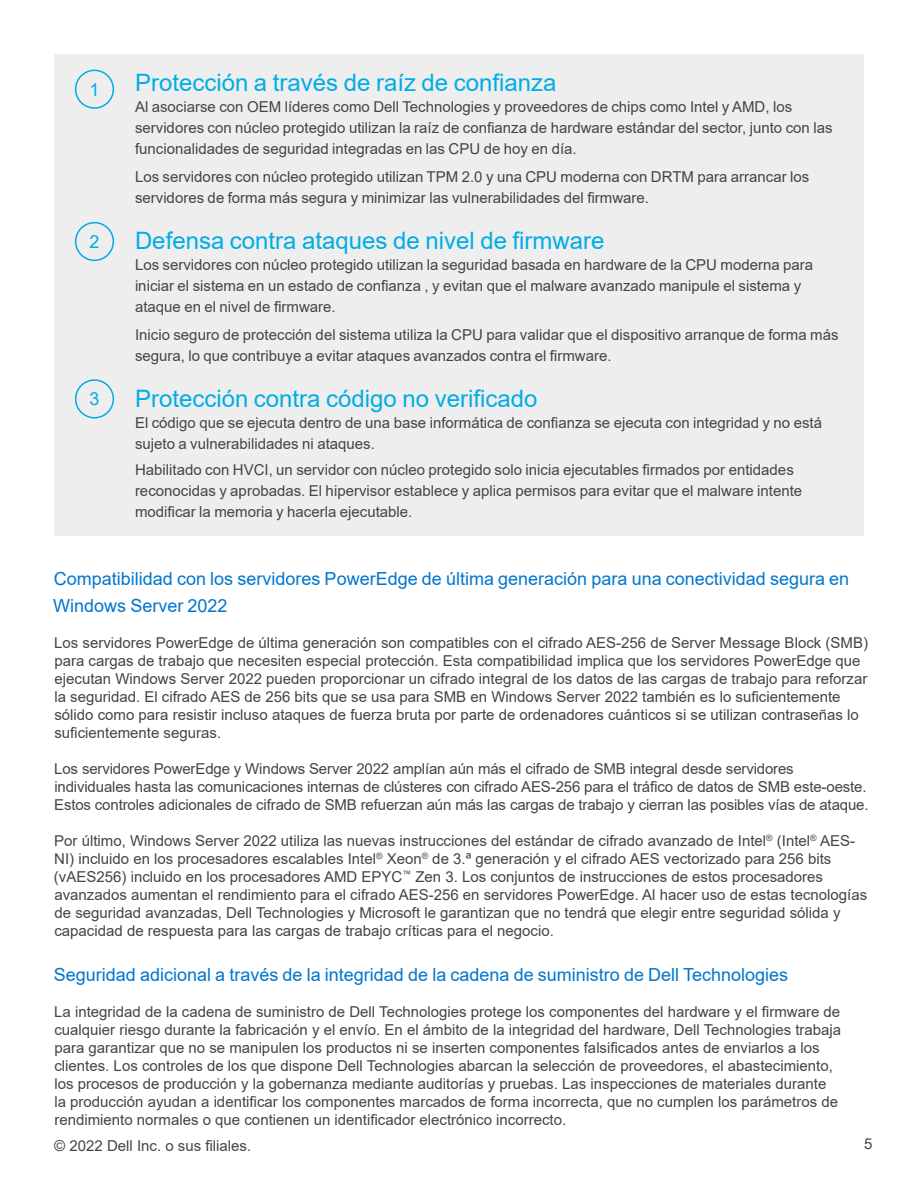
<style>
.page{position:relative;width:918px;height:1188px;background:#fff}
.page>*{position:absolute;margin:0;border:0;box-sizing:border-box;transform-origin:0 0}
.Pull_quote_in_box{font:24px "Arial";color:#00ade5}
.Paragraph_subhead_12{font:18px/27px "Arial";color:#0076ce}
.t1{font:18px "Arial";color:#00ade5}
.Body_copy_Dell_Dark_Gray_10_12{font:15px/18px "Arial";color:#444}
.Pull_quote_in_box-2{font:15px/21px "Arial";color:#444}
</style>
<div class="page">
<div style="left:54px;top:54px;width:810px;height:481px;background:#eee"></div>
<div style="left:75px;top:70px;width:39px;height:39px;border:2px solid #00ade5;border-radius:50%"></div>
<div style="left:75px;top:222px;width:39px;height:39px;border:2px solid #00ade5;border-radius:50%"></div>
<div style="left:75px;top:379px;width:39px;height:40px;border:2px solid #00ade5;border-radius:50%"></div>
<p class="t1" style="left:89px;top:77px;width:12px">1</p>
<p class="t1" style="left:89px;top:229px;width:12px">2</p>
<p class="t1" style="left:89px;top:387px;width:12px">3</p>
<p class="Pull_quote_in_box" style="left:135px;top:66px;width:423px">Protección a través de raíz de confianza</p>
<p class="Pull_quote_in_box-2" style="left:135px;top:96px;width:699px">Al asociarse con OEM líderes como Dell Technologies y proveedores de chips como Intel y AMD, los servidores con núcleo protegido utilizan la raíz de confianza de hardware estándar del sector, junto con las funcionalidades de seguridad integradas en las CPU de hoy en día.</p>
<p class="Pull_quote_in_box-2" style="left:135px;top:166px;width:676px">Los servidores con núcleo protegido utilizan TPM 2.0 y una CPU moderna con DRTM para arrancar los servidores de forma más segura y minimizar las vulnerabilidades del firmware.</p>
<p class="Pull_quote_in_box" style="left:135px;top:224px;width:471px">Defensa contra ataques de nivel de firmware</p>
<p class="Pull_quote_in_box-2" style="left:135px;top:254px;width:680px">Los servidores con núcleo protegido utilizan la seguridad basada en hardware de la CPU moderna para iniciar el sistema en un estado de confianza , y evitan que el malware avanzado manipule el sistema y ataque en el nivel de firmware.</p>
<p class="Pull_quote_in_box-2" style="left:135px;top:324px;width:705px">Inicio seguro de protección del sistema utiliza la CPU para validar que el dispositivo arranque de forma más segura, lo que contribuye a evitar ataques avanzados contra el firmware.</p>
<p class="Pull_quote_in_box" style="left:135px;top:382px;width:404px">Protección contra código no verificado</p>
<p class="Pull_quote_in_box-2" style="left:135px;top:412px;width:689px">El código que se ejecuta dentro de una base informática de confianza se ejecuta con integridad y no está sujeto a vulnerabilidades ni ataques.</p>
<p class="Pull_quote_in_box-2" style="left:135px;top:459px;width:669px">Habilitado con HVCI, un servidor con núcleo protegido solo inicia ejecutables firmados por entidades reconocidas y aprobadas. El hipervisor establece y aplica permisos para evitar que el malware intente modificar la memoria y hacerla ejecutable.</p>
<p class="Paragraph_subhead_12" style="left:53px;top:565px;width:798px">Compatibilidad con los servidores PowerEdge de última generación para una conectividad segura en<br>Windows Server 2022</p>
<p class="Body_copy_Dell_Dark_Gray_10_12" style="left:54px;top:634px;width:815px">Los servidores PowerEdge de última generación son compatibles con el cifrado AES-256 de Server Message Block (SMB) para cargas de trabajo que necesiten especial protección. Esta compatibilidad implica que los servidores PowerEdge que ejecutan Windows Server 2022 pueden proporcionar un cifrado integral de los datos de las cargas de trabajo para reforzar la seguridad. El cifrado AES de 256 bits que se usa para SMB en Windows Server 2022 también es lo suficientemente sólido como para resistir incluso ataques de fuerza bruta por parte de ordenadores cuánticos si se utilizan contraseñas lo suficientemente seguras.</p>
<p class="Body_copy_Dell_Dark_Gray_10_12" style="left:54px;top:760px;width:816px">Los servidores PowerEdge y Windows Server 2022 amplían aún más el cifrado de SMB integral desde servidores individuales hasta las comunicaciones internas de clústeres con cifrado AES-256 para el tráfico de datos de SMB este-oeste.<br>Estos controles adicionales de cifrado de SMB refuerzan aún más las cargas de trabajo y cierran las posibles vías de ataque.</p>
<p class="Body_copy_Dell_Dark_Gray_10_12" style="left:54px;top:832px;width:815px">Por último, Windows Server 2022 utiliza las nuevas instrucciones del estándar de cifrado avanzado de Intel<sup>®</sup> (Intel<sup>®</sup> AES-NI) incluido en los procesadores escalables Intel<sup>®</sup> Xeon<sup>®</sup> de 3.ª generación y el cifrado AES vectorizado para 256 bits (vAES256) incluido en los procesadores AMD EPYC<sup>™</sup> Zen 3. Los conjuntos de instrucciones de estos procesadores avanzados aumentan el rendimiento para el cifrado AES-256 en servidores PowerEdge. Al hacer uso de estas tecnologías de seguridad avanzadas, Dell Technologies y Microsoft le garantizan que no tendrá que elegir entre seguridad sólida y capacidad de respuesta para las cargas de trabajo críticas para el negocio.</p>
<p class="Paragraph_subhead_12" style="left:54px;top:961px;width:736px">Seguridad adicional a través de la integridad de la cadena de suministro de Dell Technologies</p>
<p class="Body_copy_Dell_Dark_Gray_10_12" style="left:54px;top:1003px;width:789px">La integridad de la cadena de suministro de Dell Technologies protege los componentes del hardware y el firmware de cualquier riesgo durante la fabricación y el envío. En el ámbito de la integridad del hardware, Dell Technologies trabaja para garantizar que no se manipulen los productos ni se inserten componentes falsificados antes de enviarlos a los clientes. Los controles de los que dispone Dell Technologies abarcan la selección de proveedores, el abastecimiento, los procesos de producción y la gobernanza mediante auditorías y pruebas. Las inspecciones de materiales durante la producción ayudan a identificar los componentes marcados de forma incorrecta, que no cumplen los parámetros de rendimiento normales o que contienen un identificador electrónico incorrecto.</p>
<p class="Body_copy_Dell_Dark_Gray_10_12" style="left:54px;top:1137px;width:198px">© 2022 Dell Inc. o sus filiales.</p>
<p class="Body_copy_Dell_Dark_Gray_10_12" style="left:864px;top:1135px;width:10px">5</p>
</div>
